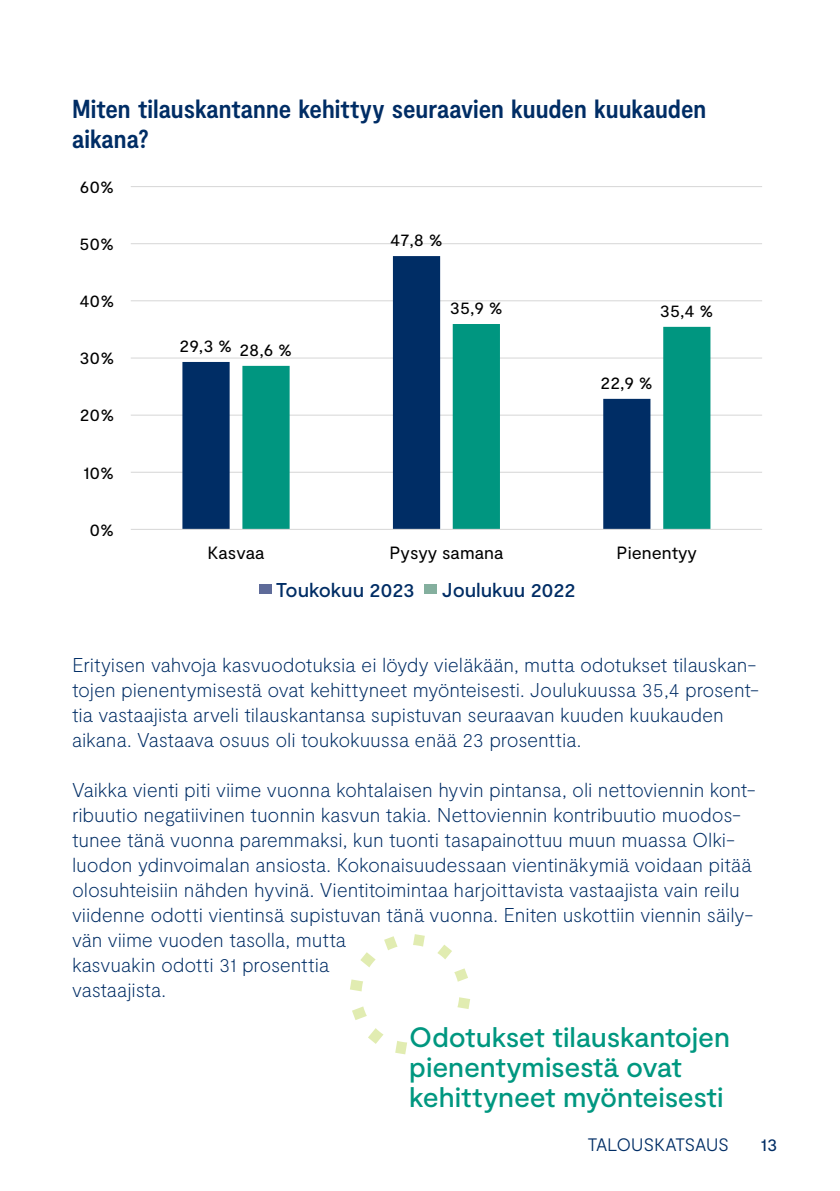
<style>
.page{position:relative;width:840px;height:1191px;background:#fff}
.page>*{position:absolute;margin:0;border:0;box-sizing:border-box;transform-origin:0 0}
.t1{font:500 28px/30px "Moderat";letter-spacing:-.005em;color:#009780}
.t2{font:700 condensed 26px/30px "Moderat";color:#002d65}
.t3{font:100 20px/25px "Moderat";letter-spacing:-.01em;color:#002d65}
.t4{font:500 20px "Moderat";letter-spacing:-.005em;color:#002d65}
.t5{font:300 18px "Moderat";letter-spacing:-.025em;color:#002d65}
.t6{font:18px "Moderat";color:#002d65}
.t7{font:17.8px "Moderat";color:#000}
</style>
<div class="page">
<div style="left:259px;top:584px;width:12px;height:10px;background:#5e6b99"></div>
<div style="left:424px;top:584px;width:12px;height:10px;background:#84af9e"></div>
<svg style="left:413px;top:934px;width:11px;height:12px"></svg>
<svg style="left:395px;top:1041px;width:12px;height:13px"></svg>
<svg style="left:384px;top:936px;width:13px;height:14px"></svg>
<svg style="left:457px;top:997px;width:13px;height:12px"></svg>
<svg style="left:350px;top:979px;width:13px;height:12px"></svg>
<svg style="left:352px;top:1006px;width:14px;height:14px"></svg>
<svg style="left:454px;top:968px;width:14px;height:13px"></svg>
<svg style="left:368px;top:1028px;width:15px;height:16px"></svg>
<svg style="left:437px;top:944px;width:15px;height:15px"></svg>
<svg style="left:360px;top:952px;width:15px;height:15px"></svg>
<svg style="left:131px;top:186px;width:631px;height:344px"></svg>
<h2 class="t2" style="left:72px;top:95px;width:635px">Miten tilauskantanne kehittyy seuraavien kuuden kuukauden aikana?</h2>
<p class="t7" style="left:80px;top:176px;width:36px">60%</p>
<p class="t7" style="left:79px;top:233px;width:36px">50%</p>
<p class="t7" style="left:79px;top:290px;width:36px">40%</p>
<p class="t7" style="left:79px;top:347px;width:36px">30%</p>
<p class="t7" style="left:80px;top:405px;width:36px">20%</p>
<p class="t7" style="left:83px;top:462px;width:33px">10%</p>
<p class="t7" style="left:89px;top:519px;width:26px">0%</p>
<p class="t7" style="left:179px;top:335px;width:54px">29,3 %</p>
<p class="t7" style="left:239px;top:339px;width:54px">28,6 %</p>
<p class="t7" style="left:390px;top:229px;width:54px">47,8 %</p>
<p class="t7" style="left:449px;top:297px;width:54px">35,9 %</p>
<p class="t7" style="left:659px;top:300px;width:55px">35,4 %</p>
<p class="t7" style="left:600px;top:372px;width:54px">22,9 %</p>
<p class="t7" style="left:207px;top:542px;width:59px">Kasvaa</p>
<p class="t7" style="left:389px;top:542px;width:115px">Pysyy samana</p>
<p class="t7" style="left:616px;top:542px;width:82px">Pienentyy</p>
<p class="t4" style="left:275px;top:578px;width:140px">Toukokuu 2023</p>
<p class="t4" style="left:441px;top:578px;width:135px">Joulukuu 2022</p>
<p class="t3" style="left:72px;top:653px;width:688px">Erityisen vahvoja kasvuodotuksia ei löydy vieläkään, mutta odotukset tilauskan&shy;tojen pienentymisestä ovat kehittyneet myönteisesti. Joulukuussa 35,4 prosent&shy;tia vastaajista arveli tilauskantansa supistuvan seuraavan kuuden kuukauden aikana. Vastaava osuus oli toukokuussa enää 23 prosenttia.</p>
<p class="t3" style="left:72px;top:778px;width:684px">Vaikka vienti piti viime vuonna kohtalaisen hyvin pintansa, oli nettoviennin kont&shy;ribuutio negatiivinen tuonnin kasvun takia. Nettoviennin kontribuutio muodos&shy;tunee tänä vuonna paremmaksi, kun tuonti tasapainottuu muun muassa Olki&shy;luodon ydinvoimalan ansiosta. Kokonaisuudessaan vientinäkymiä voidaan pitää olosuhteisiin nähden hyvinä. Vientitoimintaa harjoittavista vastaajista vain reilu viidenne odotti vientinsä supistuvan tänä vuonna. Eniten uskottiin viennin säily&shy;vän viime vuoden tasolla, mutta<br>kasvuakin odotti 31 prosenttia<br>vastaajista.</p>
<h1 class="t1" style="left:409px;top:1023px;width:322px">Odotukset tilauskantojen pienentymisestä ovat kehittyneet myönteisesti</h1>
<p class="t5" style="left:587px;top:1134px;width:143px">TALOUSKATSAUS</p>
<p class="t6" style="left:760px;top:1134px;width:18px">13</p>
</div>
